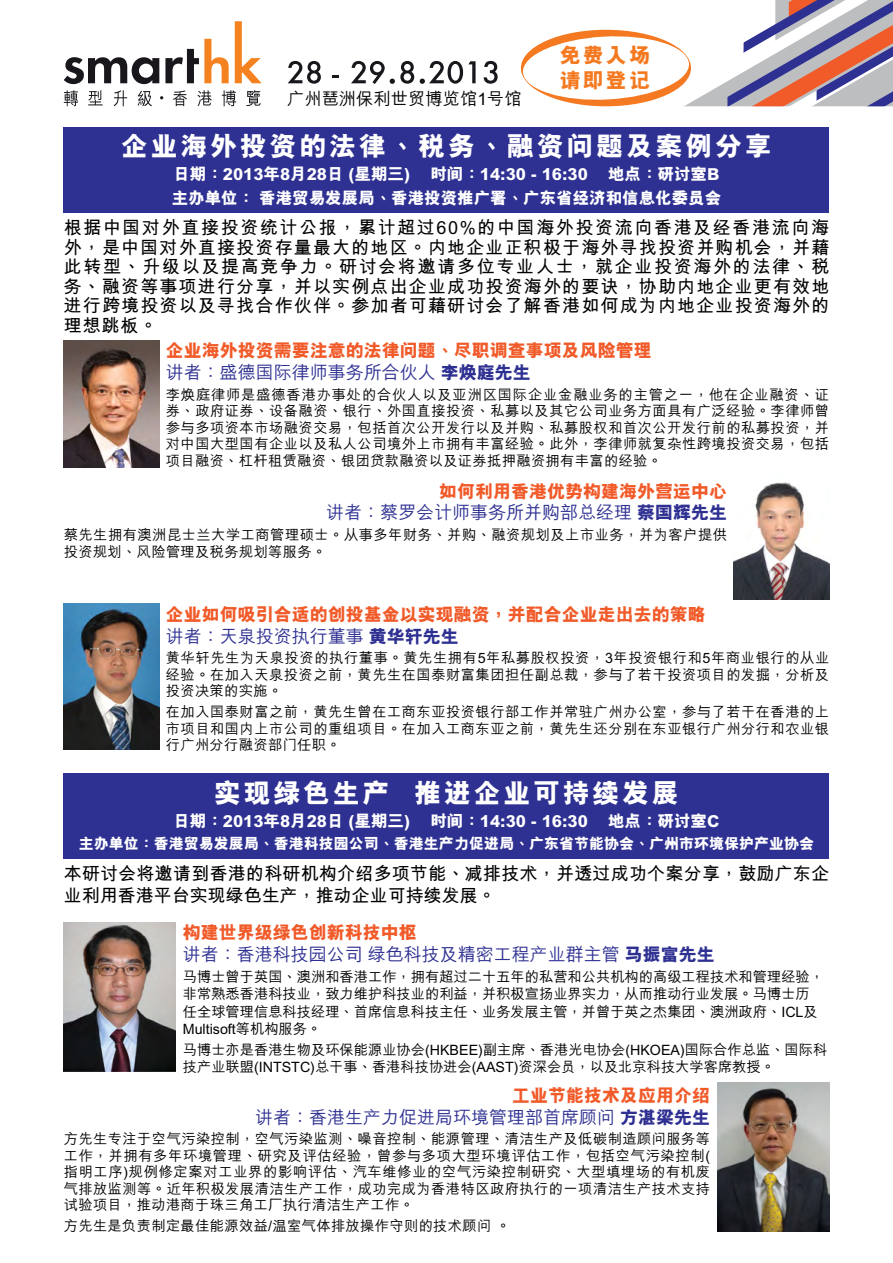
<style>
.page{position:relative;width:893px;height:1263px;background:#fff}
.page>*{position:absolute;margin:0;border:0;box-sizing:border-box;transform-origin:0 0}
.t1{font:800 27px "M Hei HKS";letter-spacing:.1em;color:#fff}
.t2{font:800 21px/25.2px "M Hei HKS";letter-spacing:.1em;color:#f47920}
.t3{font:700 18px/19.5px "M Hei HKS";letter-spacing:.015em;color:#000;text-align:justify}
.t4{font:500 18px/21.6px "M Hei HKS";color:#2e3092;text-align:right}
.t5{font:800 18px/21.6px "M Hei HKS";color:#f15a29}
.t6{font:500 17.1px "M Hei HKS";letter-spacing:.01em;color:#000}
.t7{font:800 16.5px/24px "M Hei HKS";color:#fff}
.t8{font:800 15px "M Hei HKS";color:#fff}
.t9{font:500 14.25px/16.5px "M Hei HKS";letter-spacing:.025em;color:#000;text-align:justify}
.t10{font:500 14.25px/17.1px "M Hei HKS";color:#000}
.s1{font-weight:500;color:#2e3092}
.s2{color:#2e3092}
.s3{font-weight:800;color:#f15a29}
.s4{font-weight:800}
</style>
<div class="page">
<svg style="left:64px;top:57px;width:95px;height:27px"></svg>
<svg style="left:165px;top:39px;width:64px;height:44px"></svg>
<svg style="left:235px;top:21px;width:27px;height:62px"></svg>
<svg style="left:114px;top:90px;width:13px;height:16px"></svg>
<svg style="left:138px;top:91px;width:14px;height:15px"></svg>
<svg style="left:64px;top:90px;width:14px;height:16px"></svg>
<svg style="left:88px;top:90px;width:15px;height:15px"></svg>
<svg style="left:173px;top:90px;width:14px;height:16px"></svg>
<svg style="left:197px;top:90px;width:15px;height:16px"></svg>
<svg style="left:222px;top:90px;width:14px;height:16px"></svg>
<svg style="left:246px;top:90px;width:15px;height:16px"></svg>
<svg style="left:288px;top:61px;width:33px;height:23px"></svg>
<svg style="left:332px;top:75px;width:6px;height:3px"></svg>
<svg style="left:351px;top:61px;width:63px;height:23px"></svg>
<svg style="left:420px;top:61px;width:56px;height:23px"></svg>
<svg style="left:484px;top:61px;width:14px;height:23px"></svg>
<svg style="left:521px;top:0;width:372px;height:106px"></svg>
<div style="left:64px;top:128px;width:765px;height:85px;background:#2e3092"></div>
<img style="left:64px;top:340px;width:95px;height:128px">
<img style="left:733px;top:482px;width:96px;height:118px">
<img style="left:64px;top:604px;width:95px;height:145px">
<div style="left:64px;top:774px;width:765px;height:85px;background:#2e3092"></div>
<img style="left:64px;top:922px;width:111px;height:149px">
<img style="left:718px;top:1082px;width:111px;height:149px">
<p class="t6" style="left:287px;top:86px;width:236px">廣州琶洲保利世貿博覽館1號館</p>
<h2 class="t2" style="left:560px;top:43px;width:92px">免費入場請即登記</h2>
<h1 class="t1" style="left:121px;top:128px;width:652px">企業海外投資的法律、稅務、融資問題及案例分享</h1>
<p class="t7" style="left:172px;top:162px;width:551px">日期：2013年8月28日 (星期三) 時間：14:30 - 16:30 地點：研討室B主辦單位： 香港貿易發展局、香港投資推廣署、廣東省經濟和信息化委員會</p>
<p class="t3" style="left:64px;top:216px;width:767px">根據中國對外直接投資統計公報，累計超過60%的中國海外投資流向香港及經香港流向海外，是中國對外直接投資存量最大的地區。內地企業正積極於海外尋找投資並購機會，並藉此轉型、升級以及提高競爭力。研討會將邀請多位專業人士，就企業投資海外的法律、稅務、融資等事項進行分享，並以實例點出企業成功投資海外的要訣，協助內地企業更有效地進行跨境投資以及尋找合作伙伴。參加者可藉研討會瞭解香港如何成為內地企業投資海外的理想跳板。</p>
<p class="t5" style="left:166px;top:340px;width:487px">企業海外投資需要注意的法律問題、盡職調查事項及風險管理<span class="s1">講者：盛德國際律師事務所合伙人</span> <span class="s2">李煥庭先生</span></p>
<p class="t9" style="left:166px;top:385px;width:665px">李煥庭律師是盛德香港辦事處的合伙人以及亞洲區國際企業金融業務的主管之一，他在企業融資、證券、政府證券、設備融資、銀行、外國直接投資、私募以及其它公司業務方面具有廣泛經驗。李律師曾參與多項資本市場融資交易，包括首次公開發行以及並購、私募股權和首次公開發行前的私募投資，並對中國大型國有企業以及私人公司境外上市擁有豐富經驗。此外，李律師就複雜性跨境投資交易，包括項目融資、杠杆租賃融資、銀團貸款融資以及證券抵押融資擁有豐富的經驗。</p>
<p class="t4" style="left:326px;top:479px;width:403px"><span class="s3">如何利用香港優勢構建海外營運中心<br></span>講者：蔡羅會計師事務所併購部總經理 <span class="s4">蔡國輝先生</span></p>
<p class="t9" style="left:64px;top:525px;width:665px">蔡先生擁有澳洲昆士蘭大學工商管理碩士。從事多年財務、並購、融資規劃及上市業務，並為客戶提供投資規劃、風險管理及稅務規劃等服務。</p>
<p class="t5" style="left:166px;top:604px;width:542px">企業如何吸引合適的創投基金以實現融資，並配合企業走出去的策略<span class="s1">講者：天泉投資執行董事</span> <span class="s2">黃華軒先生</span></p>
<p class="t9" style="left:166px;top:649px;width:665px">黃華軒先生為天泉投資的執行董事。黃先生擁有5年私募股權投資，3年投資銀行和5年商業銀行的從業經驗。在加入天泉投資之前，黃先生在國泰財富集團擔任副總裁，參與了若干投資項目的發掘，分析及投資決策的實施。</p>
<p class="t9" style="left:166px;top:702px;width:665px">在加入國泰財富之前，黃先生曾在工商東亞投資銀行部工作並常駐廣州辦公室，參與了若干在香港的上市項目和國內上市公司的重組項目。在加入工商東亞之前，黃先生還分別在東亞銀行廣州分行和農業銀行廣州分行融資部門任職。</p>
<h1 class="t1" style="left:214px;top:775px;width:466px">實現綠色生產 推進企業可持續發展</h1>
<p class="t7" style="left:173px;top:809px;width:548px">日期：2013年8月28日 (星期三) 時間：14:30 - 16:30 地點：研討室C</p>
<p class="t8" style="left:79px;top:834px;width:737px">主辦單位：香港貿易發展局、香港科技園公司、香港生產力促進局、廣東省節能協會、廣州市環境保護產業協會</p>
<p class="t3" style="left:64px;top:862px;width:767px;line-height:21.6px">本研討會將邀請到香港的科研機構介紹多項節能、減排技術，並透過成功個案分享，鼓勵廣東企業利用香港平台實現綠色生產，推動企業可持續發展。</p>
<p class="t4" style="left:183px;top:921px;width:534px;text-align:left"><span class="s3">構建世界級綠色創新科技中樞<br></span>講者：香港科技園公司 綠色科技及精密工程產業群主管 <span class="s4">馬振富先生</span></p>
<p class="t10" style="left:183px;top:967px;width:643px">馬博士曾于英國、澳洲和香港工作，擁有超過二十五年的私營和公共機構的高級工程技術和管理經驗，非常熟悉香港科技業，致力維護科技業的利益，並積極宣揚業界實力，從而推動行業發展。馬博士歷任全球管理信息科技經理、首席信息科技主任、業務發展主管，並曾于英之傑集團、澳洲政府、ICL及Multisoft等機構服務。</p>
<p class="t10" style="left:183px;top:1040px;width:646px">馬博士亦是香港生物及環保能源業協會(HKBEE)副主席、香港光電協會(HKOEA)國際合作總監、國際科技產業聯盟(INTSTC)總幹事、香港科技協進會(AAST)資深會員，以及北京科技大學客席教授。</p>
<p class="t4" style="left:255px;top:1083px;width:457px"><span class="s3">工業節能技術及應用介紹<br></span>講者：香港生產力促進局環境管理部首席顧問 <span class="s4">方湛樑先生</span></p>
<p class="t9" style="left:64px;top:1130px;width:648px">方先生專注于空氣污染控制，空氣污染監測、噪音控制、能源管理、清潔生產及低碳製造顧問服務等工作，並擁有多年環境管理、研究及評估經驗，曾參與多項大型環境評估工作，包括空氣污染控制(指明工序)規例修定案對工業界的影響評估、汽車維修業的空氣污染控制研究、大型填埋場的有機廢氣排放監測等。近年積極發展清潔生產工作，成功完成為香港特區政府執行的一項清潔生產技術支持試驗項目，推動港商于珠三角工廠執行清潔生產工作。</p>
<p class="t9" style="left:64px;top:1216px;width:448px">方先生是負責制定最佳能源效益/溫室氣體排放操作守則的技術顧問 。</p>
</div>
